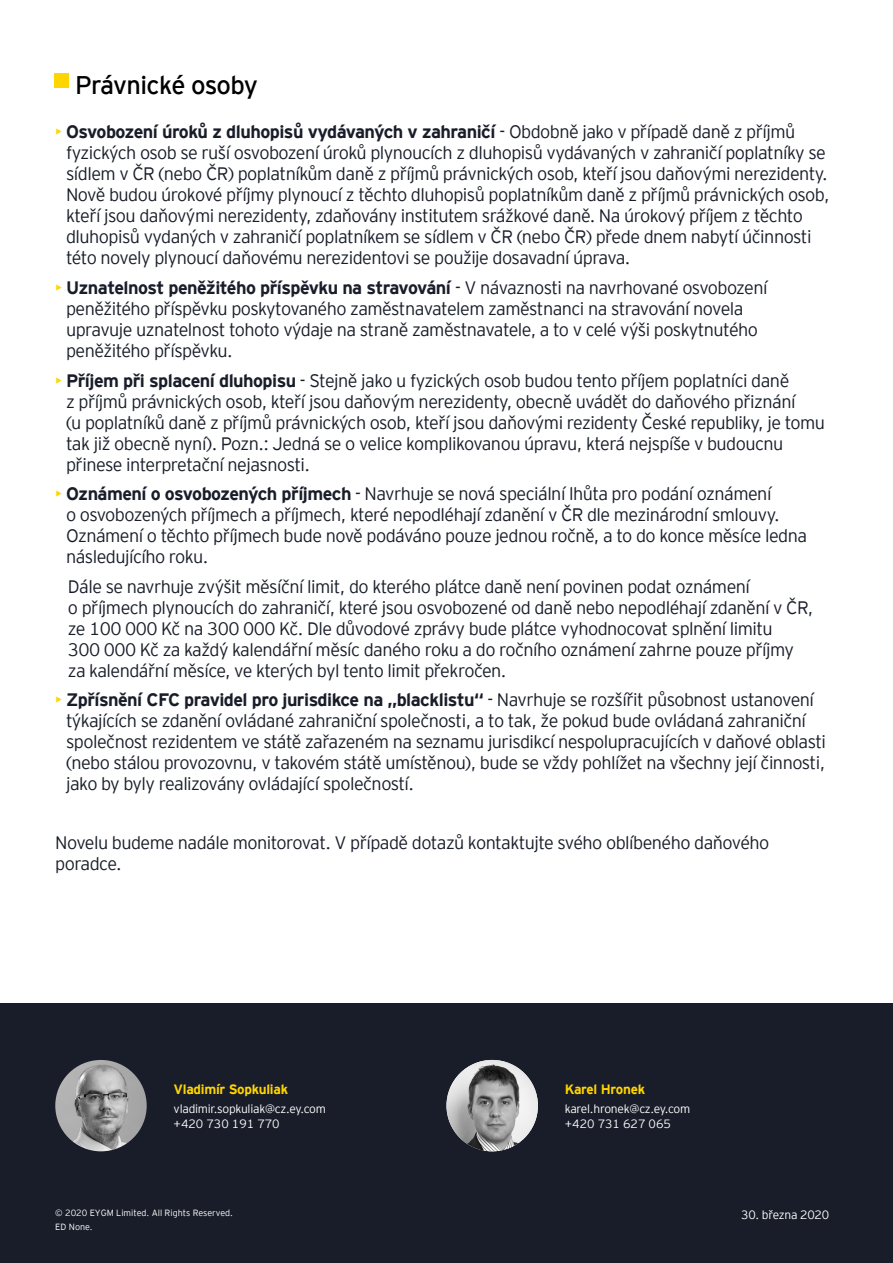
<style>
.page{position:relative;width:893px;height:1263px;background:#fff}
.page>*{position:absolute;margin:0;border:0;box-sizing:border-box;transform-origin:0 0}
.t1{font:25.5px "EY Interstate";letter-spacing:-.03em;color:#000}
.t2{font:300 18px/21px "EY Interstate";letter-spacing:-.03em;color:#181d29}
.t3{font:700 13.5px "EY Interstate";letter-spacing:-.02em;color:#ffd500}
.t4{font:300 12px/15px "EY Interstate";letter-spacing:-.02em;color:#fff}
.t5{font:300 9px/13.5px "EY Interstate";color:#fff}
.s1{color:#ffd500}
.s2{font-weight:700}
</style>
<div class="page">
<div style="left:0;top:1003px;width:893px;height:260px;background:#181d29"></div>
<img style="left:55px;top:1060px;width:92px;height:91px;border-radius:46px">
<img style="left:446px;top:1060px;width:92px;height:91px;border-radius:46px">
<div style="left:54px;top:73px;width:14px;height:14px;background:#ffd500"></div>
<h1 class="t1" style="left:75px;top:66px;width:184px">Právnické osoby</h1>
<p class="t2" style="left:66px;top:120px;width:765px;text-indent:-11px"><span class="s1">•</span> <span class="s2">Osvobození úroků z dluhopisů vydávaných v zahraničí</span> - Obdobně jako v případě daně z příjmů fyzických osob se ruší osvobození úroků plynoucích z dluhopisů vydávaných v zahraničí poplatníky se sídlem v ČR (nebo ČR) poplatníkům daně z příjmů právnických osob, kteří jsou daňovými nerezidenty.<br>Nově budou úrokové příjmy plynoucí z těchto dluhopisů poplatníkům daně z příjmů právnických osob, kteří jsou daňovými nerezidenty, zdaňovány institutem srážkové daně. Na úrokový příjem z těchto dluhopisů vydaných v zahraničí poplatníkem se sídlem v ČR (nebo ČR) přede dnem nabytí účinnosti této novely plynoucí daňovému nerezidentovi se použije dosavadní úprava.</p>
<p class="t2" style="left:66px;top:276px;width:703px;text-indent:-11px"><span class="s1">•</span> <span class="s2">Uznatelnost peněžitého příspěvku na stravování</span> - V návaznosti na navrhované osvobození peněžitého příspěvku poskytovaného zaměstnavatelem zaměstnanci na stravování novela upravuje uznatelnost tohoto výdaje na straně zaměstnavatele, a to v celé výši poskytnutého peněžitého příspěvku.</p>
<p class="t2" style="left:66px;top:369px;width:760px;text-indent:-11px"><span class="s1">•</span> <span class="s2">Příjem při splacení dluhopisu</span> - Stejně jako u fyzických osob budou tento příjem poplatníci daně<br>z příjmů právnických osob, kteří jsou daňovým nerezidenty, obecně uvádět do daňového přiznání<br>(u poplatníků daně z příjmů právnických osob, kteří jsou daňovými rezidenty České republiky, je tomu tak již obecně nyní). Pozn.: Jedná se o velice komplikovanou úpravu, která nejspíše v budoucnu přinese interpretační nejasnosti.</p>
<p class="t2" style="left:66px;top:482px;width:743px;text-indent:-11px"><span class="s1">•</span> <span class="s2">Oznámení o osvobozených příjmech</span> - Navrhuje se nová speciální lhůta pro podání oznámení<br>o osvobozených příjmech a příjmech, které nepodléhají zdanění v ČR dle mezinárodní smlouvy.<br>Oznámení o těchto příjmech bude nově podáváno pouze jednou ročně, a to do konce měsíce ledna následujícího roku.</p>
<p class="t2" style="left:68px;top:575px;width:747px">Dále se navrhuje zvýšit měsíční limit, do kterého plátce daně není povinen podat oznámení<br>o příjmech plynoucích do zahraničí, které jsou osvobozené od daně nebo nepodléhají zdanění v ČR, ze 100 000 Kč na 300 000 Kč. Dle důvodové zprávy bude plátce vyhodnocovat splnění limitu<br>300 000 Kč za každý kalendářní měsíc daného roku a do ročního oznámení zahrne pouze příjmy za kalendářní měsíce, ve kterých byl tento limit překročen.</p>
<p class="t2" style="left:66px;top:688px;width:761px;text-indent:-11px"><span class="s1">•</span> <span class="s2">Zpřísnění CFC pravidel pro jurisdikce na „blacklistu“</span> - Navrhuje se rozšířit působnost ustanovení týkajících se zdanění ovládané zahraniční společnosti, a to tak, že pokud bude ovládaná zahraniční společnost rezidentem ve státě zařazeném na seznamu jurisdikcí nespolupracujících v daňové oblasti (nebo stálou provozovnu, v takovém státě umístěnou), bude se vždy pohlížet na všechny její činnosti, jako by byly realizovány ovládající společností.</p>
<p class="t2" style="left:55px;top:831px;width:716px">Novelu budeme nadále monitorovat. V případě dotazů kontaktujte svého oblíbeného daňového poradce.</p>
<p class="t3" style="left:174px;top:1079px;width:116px">Vladimír Sopkuliak</p>
<p class="t4" style="left:174px;top:1100px;width:154px">vladimir.sopkuliak@cz.ey.com +420 730 191 770</p>
<p class="t5" style="left:55px;top:1206px;width:179px">© 2020 EYGM Limited. All Rights Reserved.<br>ED None.</p>
<p class="t3" style="left:565px;top:1079px;width:82px">Karel Hronek</p>
<p class="t4" style="left:565px;top:1100px;width:127px">karel.hronek@cz.ey.com +420 731 627 065</p>
<p class="t4" style="left:741px;top:1206px;width:90px">30. března 2020</p>
</div>
